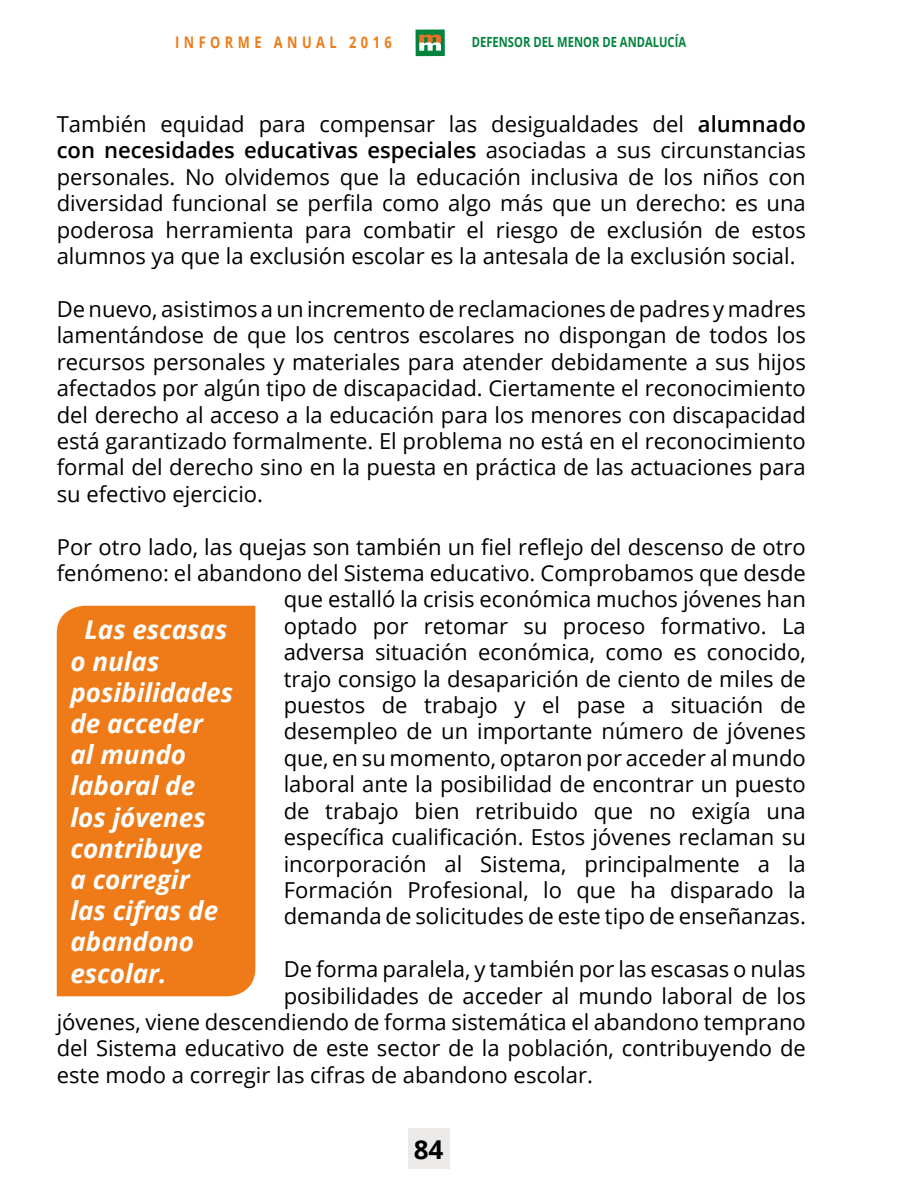
<style>
.page{position:relative;width:908px;height:1191px;background:#fff}
.page>*{position:absolute;margin:0;border:0;box-sizing:border-box;transform-origin:0 0}
.t1{font:italic 700 26px/31.2px "Open Sans";color:#fff}
.t2{font:700 26px "Open Sans";color:#000}
.t3{font:22px/26.4px "Open Sans";color:#000;text-align:justify}
.t4{font:700 16px "Open Sans";letter-spacing:.35em;color:#ee7b18;scale:.8 1}
.t5{font:700 14px "Open Sans";color:#02843d;scale:.8 1}
.s1{font-weight:600}
</style>
<div class="page">
<div style="left:408px;top:1128px;width:41px;height:41px;background:#ece9e9"></div>
<div style="left:415px;top:29px;width:29px;height:27px;background:#02843d"></div>
<svg style="left:419px;top:35px;width:22px;height:16px"></svg>
<div style="left:56px;top:605px;width:200px;height:392px;background:#ee7b18"></div>
<p class="t4" style="left:175px;top:31px;width:272px">INFORME ANUAL 2016</p>
<p class="t5" style="left:471px;top:32px;width:269px">DEFENSOR DEL MENOR DE ANDALUCÍA</p>
<p class="t3" style="left:57px;top:110px;width:750px">También equidad para compensar las desigualdades del <span class="s1">alumnado con necesidades educativas especiales</span> asociadas a sus circunstancias personales. No olvidemos que la educación inclusiva de los niños con diversidad funcional se perfila como algo más que un derecho: es una poderosa herramienta para combatir el riesgo de exclusión de estos alumnos ya que la exclusión escolar es la antesala de la exclusión social.</p>
<p class="t3" style="left:57px;top:295px;width:750px">De nuevo, asistimos a un incremento de reclamaciones de padres y madres lamentándose de que los centros escolares no dispongan de todos los recursos personales y materiales para atender debidamente a sus hijos afectados por algún tipo de discapacidad. Ciertamente el reconocimiento del derecho al acceso a la educación para los menores con discapacidad está garantizado formalmente. El problema no está en el reconocimiento formal del derecho sino en la puesta en práctica de las actuaciones para su efectivo ejercicio.</p>
<p class="t3" style="left:57px;top:533px;width:750px;text-align:right">Por otro lado, las quejas son también un fiel reflejo del descenso de otro fenómeno: el abandono del Sistema educativo. Comprobamos que desde que estalló la crisis económica muchos jóvenes han<br>optado por retomar su proceso formativo. La<br>adversa situación económica, como es conocido,<br>trajo consigo la desaparición de ciento de miles de<br>puestos de trabajo y el pase a situación de<br>desempleo de un importante número de jóvenes<br>que, en su momento, optaron por acceder al mundo<br>laboral ante la posibilidad de encontrar un puesto<br>de trabajo bien retribuido que no exigía una<br>específica cualificación. Estos jóvenes reclaman su<br>incorporación al Sistema, principalmente a la<br>Formación Profesional, lo que ha disparado la<br>demanda de solicitudes de este tipo de enseñanzas.</p>
<p class="t3" style="left:283px;top:955px;width:523px">De forma paralela, y también por las escasas o nulas</p>
<p class="t3" style="left:283px;top:981px;width:523px">posibilidades de acceder al mundo laboral de los</p>
<p class="t3" style="left:57px;top:1008px;width:750px">jóvenes, viene descendiendo de forma sistemática el abandono temprano</p>
<p class="t3" style="left:57px;top:1034px;width:750px">del Sistema educativo de este sector de la población, contribuyendo de</p>
<p class="t3" style="left:57px;top:1061px;width:537px">este modo a corregir las cifras de abandono escolar.</p>
<p class="t1" style="left:70px;top:613px;width:164px;text-indent:14px">Las escasas o nulas posibilidades de acceder<br>al mundo laboral de los jóvenes contribuye<br>a corregir<br>las cifras de abandono escolar.</p>
<p class="t2" style="left:413px;top:1131px;width:31px">84</p>
</div>
